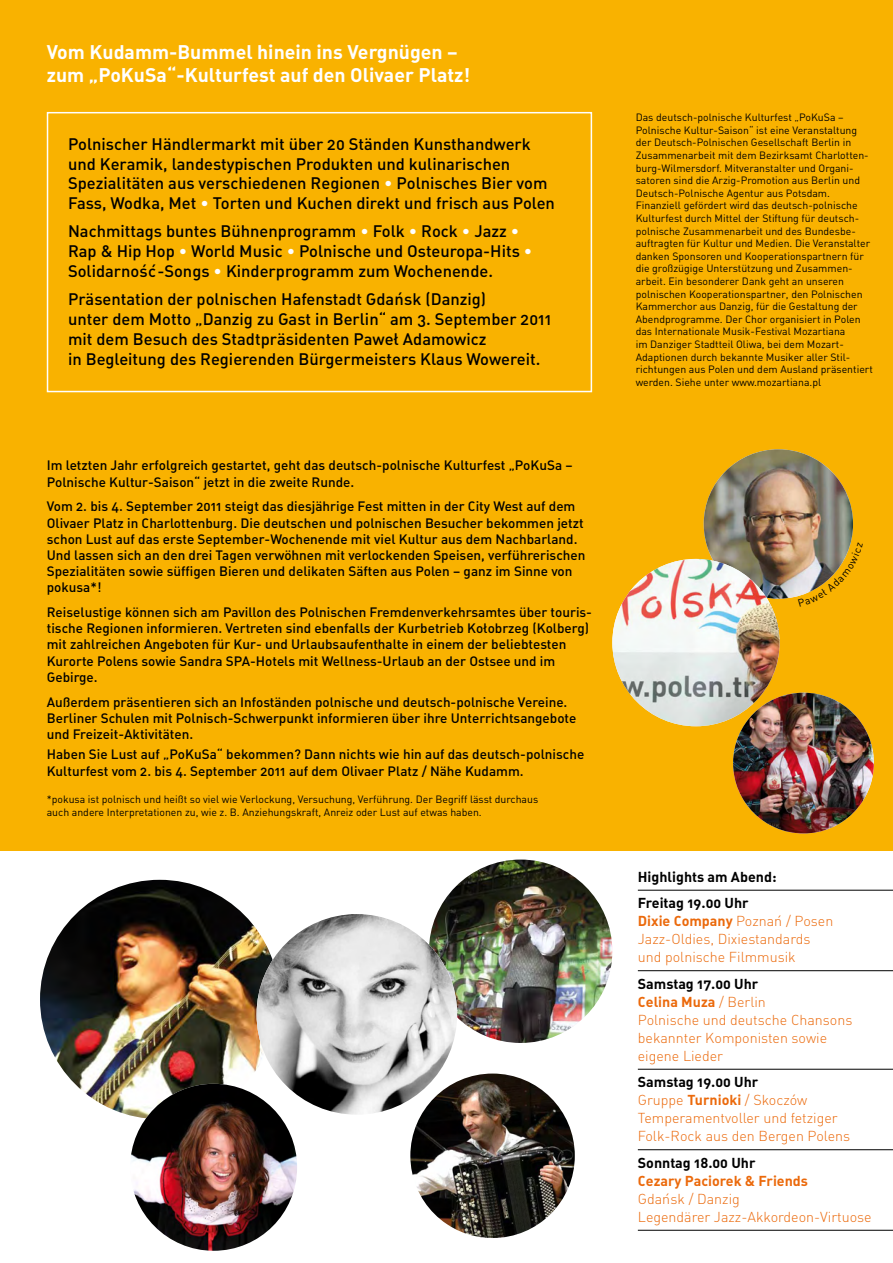
<style>
.page{position:relative;width:893px;height:1263px;background:#fff}
.page>*{position:absolute;margin:0;border:0;box-sizing:border-box;transform-origin:0 0}
.t1{font:19.5px/23.4px "DIN Bold Alternate";color:#fff}
.t2{font:16.5px/19.8px "DIN Medium Alternate";color:#000}
.t3{font:14.25px/18px "DIN Light Alternate";color:#eb690b}
.t4{font:14.25px/26.5px "DIN Bold Alternate";color:#000}
.t5{font:14.25px "DIN Bold Alternate";color:#eb690b}
.t6{font:13.5px/16.2px "DIN Medium Alternate";color:#000}
.t7{font:10.5px/12.6px "DIN Regular Alternate";color:#000}
.s1{color:#fff}
.s2{font-family:"DIN Bold Alternate"}
.s3{color:#eb690b}
.s4{font-family:"DIN Light Alternate";color:#eb690b}
</style>
<div class="page">
<div style="left:0;top:0;width:893px;height:850px;background:#f9b200"></div>
<div style="left:47px;top:112px;width:545px;height:280px;border:2px solid #fff"></div>
<hr style="left:638px;top:890px;width:255px;height:1px;background:#000">
<hr style="left:638px;top:970px;width:255px;height:1px;background:#000">
<hr style="left:638px;top:1069px;width:255px;height:1px;background:#000">
<hr style="left:638px;top:1149px;width:255px;height:1px;background:#000">
<hr style="left:638px;top:1230px;width:255px;height:1px;background:#000">
<img style="left:40px;top:880px;width:239px;height:239px;border-radius:120px">
<img style="left:130px;top:1084px;width:167px;height:167px;border-radius:83px">
<img style="left:410px;top:1073px;width:165px;height:165px;border-radius:82px">
<img style="left:429px;top:859px;width:183px;height:184px;border-radius:92px">
<img style="left:257px;top:914px;width:200px;height:201px;border-radius:100px">
<img style="left:704px;top:449px;width:149px;height:150px;border-radius:75px">
<img style="left:612px;top:559px;width:168px;height:167px;border-radius:84px">
<img style="left:733px;top:693px;width:141px;height:140px;border-radius:70px">
<svg style="left:798px;top:543px;width:53px;height:53px"></svg>
<h1 class="t1" style="left:47px;top:39px;width:425px">Vom Kudamm-Bummel hinein ins Vergnügen – zum „PoKuSa“-Kulturfest auf den Olivaer Platz!</h1>
<p class="t2" style="left:68px;top:133px;width:488px">Polnischer Händlermarkt mit über 20 Ständen Kunsthandwerk und Keramik, landestypischen Produkten und kulinarischen Spezialitäten aus verschiedenen Regionen <span class="s1">•</span> Polnisches Bier vom Fass, Wodka, Met <span class="s1">•</span> Torten und Kuchen direkt und frisch aus Polen</p>
<p class="t2" style="left:68px;top:221px;width:466px">Nachmittags buntes Bühnenprogramm <span class="s1">•</span> Folk <span class="s1">•</span> Rock <span class="s1">•</span> Jazz <span class="s1">•<br></span>Rap &amp; Hip Hop <span class="s1">•</span> World Music <span class="s1">•</span> Polnische und Osteuropa-Hits <span class="s1">•<br></span>Solidarnos´c´-Songs <span class="s1">•</span> Kinderprogramm zum Wochenende.</p>
<p class="t2" style="left:68px;top:289px;width:485px">Präsentation der polnischen Hafenstadt Gdan´sk (Danzig)<br>unter dem Motto „Danzig zu Gast in Berlin“ am 3. September 2011 mit dem Besuch des Stadtpräsidenten Paweł Adamowicz<br>in Begleitung des Regierenden Bürgermeisters Klaus Wowereit.</p>
<p class="t6" style="left:47px;top:457px;width:527px">Im letzten Jahr erfolgreich gestartet, geht das deutsch-polnische Kulturfest „PoKuSa –<br>Polnische Kultur-Saison“ jetzt in die zweite Runde.</p>
<p class="t6" style="left:47px;top:498px;width:540px">Vom 2. bis 4. September 2011 steigt das diesjährige Fest mitten in der City West auf dem Olivaer Platz in Charlottenburg. Die deutschen und polnischen Besucher bekommen jetzt schon Lust auf das erste September-Wochenende mit viel Kultur aus dem Nachbarland.<br>Und lassen sich an den drei Tagen verwöhnen mit verlockenden Speisen, verführerischen Spezialitäten sowie süffigen Bieren und delikaten Säften aus Polen – ganz im Sinne von pokusa*!</p>
<p class="t6" style="left:47px;top:604px;width:547px">Reiselustige können sich am Pavillon des Polnischen Fremdenverkehrsamtes über touris&shy;tische Regionen informieren. Vertreten sind ebenfalls der Kurbetrieb Kołobrzeg (Kolberg) mit zahlreichen Angeboten für Kur- und Urlaubsaufenthalte in einem der beliebtesten Kurorte Polens sowie Sandra SPA-Hotels mit Wellness-Urlaub an der Ostsee und im Gebirge.</p>
<p class="t6" style="left:47px;top:693px;width:531px">Außerdem präsentieren sich an Infoständen polnische und deutsch-polnische Vereine.<br>Berliner Schulen mit Polnisch-Schwerpunkt informieren über ihre Unterrichtsangebote und Freizeit-Aktivitäten.</p>
<p class="t6" style="left:47px;top:746px;width:539px">Haben Sie Lust auf „PoKuSa“ bekommen? Dann nichts wie hin auf das deutsch-polnische<br>Kulturfest vom 2. bis 4. September 2011 auf dem Olivaer Platz / Nähe Kudamm.</p>
<p class="t7" style="left:47px;top:793px;width:493px">*pokusa ist polnisch und heißt so viel wie Verlockung, Versuchung, Verführung. Der Begriff lässt durchaus auch andere Interpretationen zu, wie z. B. Anziehungskraft, Anreiz oder Lust auf etwas haben.</p>
<p class="t7" style="left:636px;top:111px;width:239px">Das deutsch-polnische Kulturfest „PoKuSa – Polnische Kultur-Saison“ ist eine Veranstaltung der Deutsch-Polnischen Gesellschaft Berlin in Zusammenarbeit mit dem Bezirksamt Charlotten&shy;burg-Wilmersdorf. Mitveranstalter und Organi&shy;satoren sind die Arzig-Promotion aus Berlin und Deutsch-Polnische Agentur aus Potsdam.<br>Finanziell gefördert wird das deutsch-polnische Kulturfest durch Mittel der Stiftung für deutsch&shy;polnische Zusammenarbeit und des Bundesbe&shy;auftragten für Kultur und Medien. Die Veranstalter danken Sponsoren und Kooperationspartnern für die großzügige Unterstützung und Zusammen&shy;arbeit. Ein besonderer Dank geht an unseren polnischen Kooperationspartner, den Polnischen Kammerchor aus Danzig, für die Gestaltung der Abendprogramme. Der Chor organisiert in Polen das Internationale Musik-Festival Mozartiana<br>im Danziger Stadtteil Oliwa, bei dem Mozart-Adaptionen durch bekannte Musiker aller Stil&shy;richtungen aus Polen und dem Ausland präsentiert werden. Siehe unter www.mozartiana.pl</p>
<p class="t4" style="left:638px;top:862px;width:140px">Highlights am Abend:<br>Freitag 19.00 Uhr</p>
<p class="t3" style="left:638px;top:912px;width:197px"><span class="s2">Dixie Company</span> Poznan´ / Posen<br>Jazz-Oldies, Dixiestandards und polnische Filmmusik</p>
<p class="t4" style="left:638px;top:974px;width:130px;line-height:18px">Samstag 17.00 Uhr<br><span class="s3">Celina Muza</span> <span class="s4">/ Berlin</span></p>
<p class="t3" style="left:638px;top:1010px;width:216px">Polnische und deutsche Chansons bekannter Komponisten sowie eigene Lieder</p>
<p class="t4" style="left:638px;top:1068px;width:122px">Samstag 19.00 Uhr</p>
<p class="t3" style="left:638px;top:1091px;width:214px">Gruppe <span class="s2">Turnioki</span> / Skoczów<br>Temperamentvoller und fetziger<br>Folk-Rock aus den Bergen Polens</p>
<p class="t4" style="left:638px;top:1148px;width:119px">Sonntag 18.00 Uhr</p>
<p class="t5" style="left:638px;top:1171px;width:172px">Cezary Paciorek &amp; Friends</p>
<p class="t3" style="left:638px;top:1189px;width:235px">Gdan´sk / Danzig<br>Legendärer Jazz-Akkordeon-Virtuose</p>
</div>
